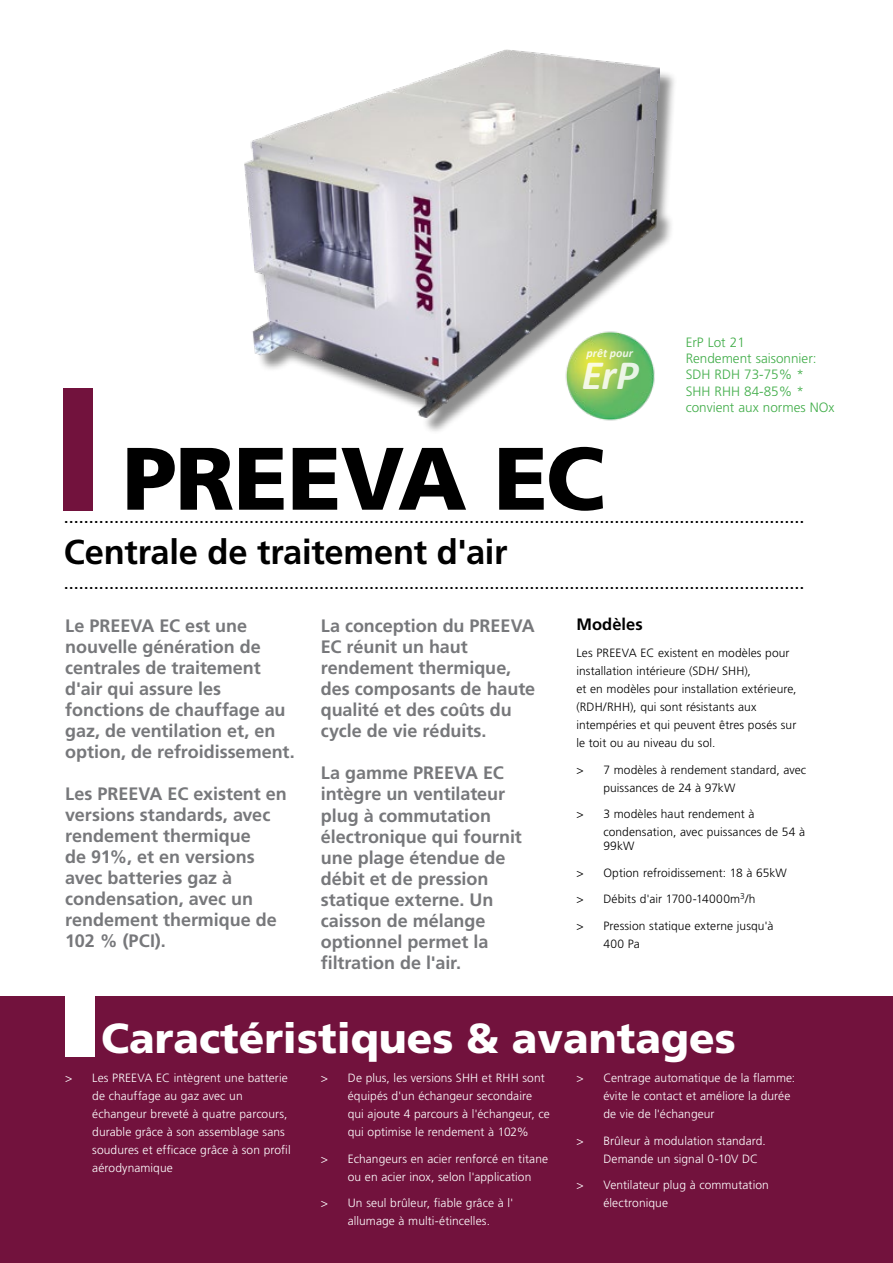
<style>
.page{position:relative;width:893px;height:1263px;background:#fff}
.page>*{position:absolute;margin:0;border:0;box-sizing:border-box;transform-origin:0 0}
.t1{font:900 88.5px "Frutiger LT Pro";letter-spacing:-.015em;color:#000}
.t2{font:900 42px "Frutiger LT Pro";color:#fff}
.t3{font:italic 700 42px "Calibri";color:#fff}
.t4{font:700 34.5px "Frutiger LT Pro";letter-spacing:-.01em;color:#000}
.t5{font:700 18px/21px "Frutiger LT Pro";color:#77787b}
.t6{font:18px "Frutiger LT Pro";color:#000}
.t7{font:700 16.5px "Frutiger LT Pro";letter-spacing:.005em;color:#000}
.t8{font:300 13.5px/16.2px "Frutiger LT Pro";color:#41ad49}
.t9{font:300 12px/18px "Frutiger LT Pro";letter-spacing:.005em;color:#fff}
.t10{font:300 12px/18px "Frutiger LT Pro";letter-spacing:.005em;color:#000}
.t11{font:italic 700 12px "Calibri";color:#fff}
</style>
<div class="page">
<div style="left:0;top:997px;width:893px;height:266px;background:#72123d"></div>
<div style="left:65px;top:979px;width:30px;height:78px;background:#fff"></div>
<div style="left:64px;top:388px;width:29px;height:123px;background:#72123d"></div>
<div style="left:247px;top:53px;width:430px;height:382px;background:#000;opacity:.45"></div>
<img style="left:244px;top:50px;width:415px;height:367px">
<img style="left:559px;top:326px;width:101px;height:101px">
<p class="t11" style="left:587px;top:346px;width:48px">prêt pour</p>
<h2 class="t3" style="left:581px;top:348px;width:59px">ErP</h2>
<h1 class="t1" style="left:123px;top:425px;width:484px">PREEVA EC</h1>
<p class="t8" style="left:686px;top:334px;width:150px">ErP Lot 21<br>Rendement saisonnier:<br>SDH RDH 73-75% *<br>SHH RHH 84-85% * convient aux normes NOx</p>
<h3 class="t6" style="left:64px;top:506px;width:742px">....................................................................................................................................................</h3>
<h3 class="t4" style="left:64px;top:532px;width:445px">Centrale de traitement d'air</h3>
<h3 class="t6" style="left:64px;top:572px;width:742px">....................................................................................................................................................</h3>
<h3 class="t5" style="left:65px;top:616px;width:231px">Le PREEVA EC est une nouvelle génération de centrales de traitement d'air qui assure les fonctions de chauffage au gaz, de ventilation et, en option, de refroidissement.</h3>
<h3 class="t5" style="left:65px;top:784px;width:223px">Les PREEVA EC existent en versions standards, avec rendement thermique<br>de 91%, et en versions avec batteries gaz à condensation, avec un rendement thermique de<br>102 % (PCI).</h3>
<h3 class="t5" style="left:321px;top:616px;width:216px">La conception du PREEVA<br>EC réunit un haut rendement thermique, des composants de haute qualité et des coûts du cycle de vie réduits.</h3>
<h3 class="t5" style="left:321px;top:763px;width:203px">La gamme PREEVA EC intègre un ventilateur plug à commutation électronique qui fournit une plage étendue de débit et de pression statique externe. Un caisson de mélange optionnel permet la filtration de l'air.</h3>
<h3 class="t7" style="left:576px;top:615px;width:68px">Modèles</h3>
<p class="t10" style="left:576px;top:644px;width:222px">Les PREEVA EC existent en modèles pour installation intérieure (SDH/ SHH),<br>et en modèles pour installation extérieure, (RDH/RHH), qui sont résistants aux intempéries et qui peuvent êtres posés sur le toit ou au niveau du sol.</p>
<p class="t10" style="left:603px;top:760px;width:204px;text-indent:-27px">&gt; 7 modèles à rendement standard, avec puissances de 24 à 97kW</p>
<p class="t10" style="left:603px;top:805px;width:203px;text-indent:-27px">&gt; 3 modèles haut rendement à condensation, avec puissances de 54 à</p>
<p class="t10" style="left:603px;top:837px;width:33px">99kW</p>
<p class="t10" style="left:576px;top:864px;width:212px">&gt; Option refroidissement: 18 à 65kW</p>
<p class="t10" style="left:576px;top:890px;width:181px">&gt; Débits d'air 1700-14000m<sup>3</sup>/h</p>
<p class="t10" style="left:603px;top:917px;width:172px;text-indent:-27px">&gt; Pression statique externe jusqu'à<br>400 Pa</p>
<h2 class="t2" style="left:101px;top:1013px;width:636px">Caractéristiques &amp; avantages</h2>
<p class="t9" style="left:92px;top:1069px;width:200px;text-indent:-27px">&gt; Les PREEVA EC intègrent une batterie de chauffage au gaz avec un échangeur breveté à quatre parcours, durable grâce à son assemblage sans soudures et efficace grâce à son profil aérodynamique</p>
<p class="t9" style="left:348px;top:1069px;width:203px;text-indent:-27px">&gt; De plus, les versions SHH et RHH sont équipés d'un échangeur secondaire qui ajoute 4 parcours à l'échangeur, ce qui optimise le rendement à 102%</p>
<p class="t9" style="left:603px;top:1069px;width:193px;text-indent:-27px">&gt; Centrage automatique de la flamme: évite le contact et améliore la durée de vie de l'échangeur</p>
<p class="t9" style="left:603px;top:1131px;width:164px;text-indent:-27px">&gt; Brûleur à modulation standard.<br>Demande un signal 0-10V DC</p>
<p class="t9" style="left:603px;top:1176px;width:167px;text-indent:-27px">&gt; Ventilateur plug à commutation électronique</p>
<p class="t9" style="left:348px;top:1149px;width:202px;text-indent:-27px">&gt; Echangeurs en acier renforcé en titane ou en acier inox, selon l'application</p>
<p class="t9" style="left:321px;top:1194px;width:194px;text-align:center">&gt; Un seul brûleur, fiable grâce à l' allumage à multi-étincelles.</p>
</div>
